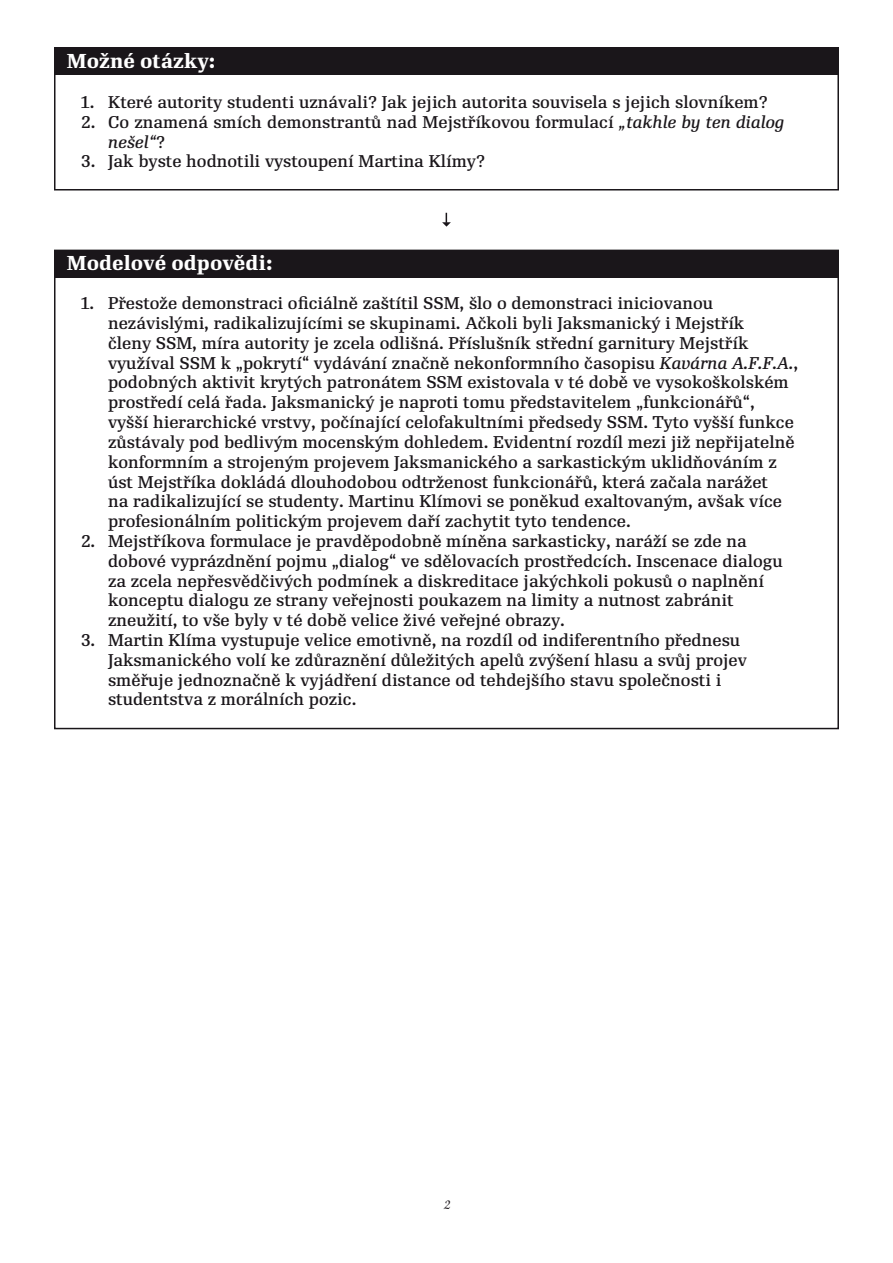
<style>
.page{position:relative;width:893px;height:1263px;background:#fff}
.page>*{position:absolute;margin:0;border:0;box-sizing:border-box;transform-origin:0 0}
.Normální{font:700 19.5px "Re Public Text CE";color:#fff}
.Normální-2{font:16.5px/19.8px "Re Public Text CE";color:#1a161a}
.t1{font:italic 500 15px "Zapf Cha Itc LEE";color:#1a161a}
.s1{font-style:italic}
</style>
<div class="page">
<div style="left:54px;top:250px;width:785px;height:27px;background:#1a161a"></div>
<div style="left:54px;top:250px;width:785px;height:479px;border:2px solid #1a161a"></div>
<div style="left:54px;top:47px;width:785px;height:28px;background:#1a161a"></div>
<div style="left:54px;top:47px;width:785px;height:143px;border:2px solid #1a161a"></div>
<svg style="left:442px;top:213px;width:9px;height:14px"></svg>
<p class="Normální" style="left:67px;top:49px;width:150px">Možné otázky:</p>
<p class="Normální-2" style="left:81px;top:92px;width:688px">1. Které autority studenti uznávali? Jak jejich autorita souvisela s jejich slovníkem?</p>
<p class="Normální-2" style="left:108px;top:112px;width:678px;text-indent:-27px">2. Co znamená smích demonstrantů nad Mejstříkovou formulací <span class="s1">„takhle by ten dialog nešel“</span>?</p>
<p class="Normální-2" style="left:81px;top:152px;width:405px">3. Jak byste hodnotili vystoupení Martina Klímy?</p>
<p class="Normální" style="left:67px;top:251px;width:207px">Modelové odpovědi:</p>
<p class="Normální-2" style="left:108px;top:293px;width:692px;text-indent:-27px">1. Přestože demonstraci oficiálně zaštítil SSM, šlo o demonstraci iniciovanou nezávislými, radikalizujícími se skupinami. Ačkoli byli Jaksmanický i Mejstřík<br>členy SSM, míra autority je zcela odlišná. Příslušník střední garnitury Mejstřík využíval SSM k „pokrytí“ vydávání značně nekonformního časopisu <span class="s1">Kavárna A.F.F.A.</span>, podobných aktivit krytých patronátem SSM existovala v té době ve vysokoškolském prostředí celá řada. Jaksmanický je naproti tomu představitelem „funkcionářů“, vyšší hierarchické vrstvy, počínající celofakultními předsedy SSM. Tyto vyšší funkce zůstávaly pod bedlivým mocenským dohledem. Evidentní rozdíl mezi již nepřijatelně konformním a strojeným projevem Jaksmanického a sarkastickým uklidňováním z úst Mejstříka dokládá dlouhodobou odtrženost funkcionářů, která začala narážet<br>na radikalizující se studenty. Martinu Klímovi se poněkud exaltovaným, avšak více profesionálním politickým projevem daří zachytit tyto tendence.</p>
<p class="Normální-2" style="left:108px;top:531px;width:676px;text-indent:-27px">2. Mejstříkova formulace je pravděpodobně míněna sarkasticky, naráží se zde na dobové vyprázdnění pojmu „dialog“ ve sdělovacích prostředcích. Inscenace dialogu za zcela nepřesvědčivých podmínek a diskreditace jakýchkoli pokusů o naplnění konceptu dialogu ze strany veřejnosti poukazem na limity a nutnost zabránit zneužití, to vše byly v té době velice živé veřejné obrazy.</p>
<p class="Normální-2" style="left:108px;top:630px;width:640px;text-indent:-27px">3. Martin Klíma vystupuje velice emotivně, na rozdíl od indiferentního přednesu Jaksmanického volí ke zdůraznění důležitých apelů zvýšení hlasu a svůj projev směřuje jednoznačně k vyjádření distance od tehdejšího stavu společnosti i studentstva z morálních pozic.</p>
<p class="t1" style="left:443px;top:1195px;width:8px">2</p>
</div>
